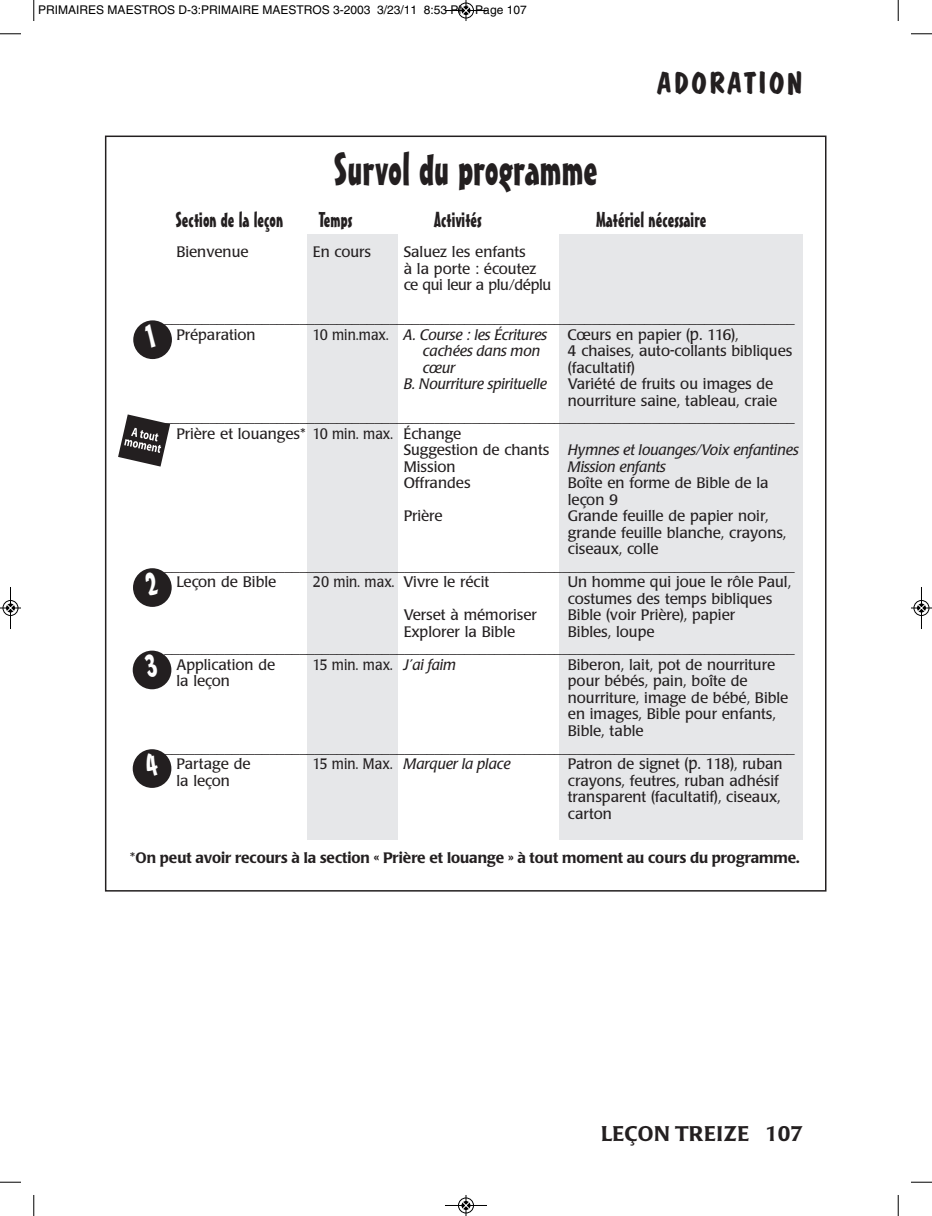
<style>
.page{position:relative;width:932px;height:1216px;background:#fff}
.page>*{position:absolute;margin:0;border:0;box-sizing:border-box;transform-origin:0 0}
.t1{font:45px "Mister Earl BT";color:#231f20}
.t2{font:700 30px "Dom Casual D";letter-spacing:.095em;color:#231f20}
.t3{font:21px "Mister Earl BT";color:#231f20}
.t4{font:500 21px "Poppl Laudatio";letter-spacing:.02em;color:#231f20}
.t5{font:15px/16.5px "Poppl Laudatio";color:#231f20}
.t6{font:500 15px "Poppl Laudatio";color:#231f20}
.t7{font:italic 15px "Poppl Laudatio";color:#231f20}
.t8{font:15px "Poppl Laudatio";color:#231f20;scale:.9 1}
.t9{font:12px "Helvetica";color:#000}
.s1{font-style:normal}
.s2{font-size:16.5px}
.s3{font-style:italic}
.s4{font-weight:400}
</style>
<div class="page">
<div style="left:308px;top:234px;width:90px;height:605px;background:#e6e7e9"></div>
<div style="left:560px;top:234px;width:243px;height:605px;background:#e6e7e9"></div>
<div style="left:133px;top:320px;width:39px;height:39px;background:#231f20;border-radius:50%"></div>
<svg style="left:118px;top:414px;width:52px;height:52px"></svg>
<div style="left:133px;top:568px;width:39px;height:38px;background:#231f20;border-radius:50%"></div>
<div style="left:133px;top:650px;width:38px;height:39px;background:#231f20;border-radius:50%"></div>
<div style="left:133px;top:749px;width:38px;height:38px;background:#231f20;border-radius:50%"></div>
<svg style="left:33px;top:0;width:2px;height:21px"></svg>
<svg style="left:0;top:33px;width:21px;height:2px"></svg>
<svg style="left:897px;top:0;width:2px;height:21px"></svg>
<svg style="left:911px;top:33px;width:21px;height:2px"></svg>
<svg style="left:33px;top:1195px;width:2px;height:20px"></svg>
<svg style="left:0;top:1181px;width:21px;height:1px"></svg>
<svg style="left:897px;top:1195px;width:2px;height:20px"></svg>
<svg style="left:911px;top:1181px;width:21px;height:1px"></svg>
<div style="left:458px;top:3px;width:16px;height:15px;border:1px solid #fff;border-radius:50%"></div>
<div style="left:461px;top:6px;width:10px;height:9px;background:#9d9d9d;border-radius:50%"></div>
<hr style="left:445px;top:10px;width:42px;height:1px;background:#000">
<div style="left:458px;top:3px;width:15px;height:15px;border:1px solid #000;border-radius:50%"></div>
<svg style="left:462px;top:0;width:8px;height:21px"></svg>
<div style="left:458px;top:1197px;width:16px;height:15px;border:1px solid #fff;border-radius:50%"></div>
<hr style="left:445px;top:1204px;width:42px;height:1px;background:#000">
<div style="left:458px;top:1197px;width:15px;height:15px;border:1px solid #000;border-radius:50%"></div>
<svg style="left:462px;top:1195px;width:8px;height:20px"></svg>
<hr style="left:10px;top:587px;width:1px;height:42px;background:#000">
<div style="left:3px;top:600px;width:15px;height:15px;border:1px solid #000;border-radius:50%"></div>
<svg style="left:0;top:604px;width:21px;height:7px"></svg>
<hr style="left:921px;top:587px;width:1px;height:42px;background:#000">
<div style="left:913px;top:600px;width:16px;height:15px;border:1px solid #000;border-radius:50%"></div>
<svg style="left:911px;top:604px;width:21px;height:7px"></svg>
<p class="t9" style="left:38px;top:5px;width:490px">PRIMAIRES MAESTROS D-3:PRIMAIRE MAESTROS 3-2003 3/23/11 8:53 PM Page 107</p>
<h1 class="t1" style="left:333px;top:152px;width:266px">Survol du programme</h1>
<h2 class="t2" style="left:657px;top:65px;width:147px">ADORATION</h2>
<h3 class="t3" style="left:175px;top:211px;width:109px">Section de la leçon</h3>
<h3 class="t3" style="left:319px;top:211px;width:35px">Temps</h3>
<h3 class="t3" style="left:434px;top:211px;width:49px">Activités</h3>
<h3 class="t3" style="left:596px;top:211px;width:112px">Matériel nécessaire</h3>
<p class="t5" style="left:176px;top:245px;width:74px">Bienvenue</p>
<p class="t5" style="left:313px;top:245px;width:60px">En cours</p>
<p class="t5" style="left:403px;top:245px;width:149px">Saluez les enfants<br>à la porte : écoutez ce qui leur a plu/déplu</p>
<p class="t6" style="left:164px;top:312px;width:631px">____________________________________________________________________________________</p>
<p class="t5" style="left:176px;top:327px;width:81px">Préparation</p>
<p class="t7" style="left:313px;top:328px;width:236px"><span class="s1">10 min.max.</span> A. Course : les Écritures</p>
<p class="t5" style="left:567px;top:327px;width:173px">Cœurs en papier (<span class="s2">p.</span> 116),</p>
<p class="t7" style="left:423px;top:345px;width:119px">cachées dans mon</p>
<p class="t5" style="left:567px;top:344px;width:226px">4 chaises, auto-collants bibliques</p>
<p class="t7" style="left:423px;top:361px;width:34px">cœur</p>
<p class="t5" style="left:568px;top:360px;width:68px">(facultatif)</p>
<p class="t7" style="left:403px;top:378px;width:145px">B. Nourriture spirituelle</p>
<p class="t5" style="left:567px;top:377px;width:211px">Variété de fruits ou images de nourriture saine, tableau, craie</p>
<p class="t6" style="left:164px;top:411px;width:631px">____________________________________________________________________________________</p>
<p class="t5" style="left:403px;top:426px;width:396px;text-indent:-227px">Prière et louanges* 10 min. max. Échange<br>Suggestion de chants <span class="s3">Hymnes et louanges/Voix enfantines<br></span>Mission</p>
<p class="t7" style="left:568px;top:460px;width:99px">Mission enfants</p>
<p class="t5" style="left:403px;top:476px;width:68px">Offrandes</p>
<p class="t5" style="left:568px;top:476px;width:202px">Boîte en forme de Bible de la leçon 9</p>
<p class="t5" style="left:403px;top:509px;width:41px">Prière</p>
<p class="t5" style="left:568px;top:509px;width:220px">Grande feuille de papier noir, grande feuille blanche, crayons, ciseaux, colle</p>
<p class="t6" style="left:164px;top:559px;width:632px">____________________________________________________________________________________</p>
<p class="t5" style="left:176px;top:575px;width:101px">Leçon de Bible</p>
<p class="t8" style="left:313px;top:576px;width:197px">20 min. max. Vivre le récit</p>
<p class="t5" style="left:567px;top:575px;width:225px">Un homme qui joue le rôle Paul, costumes des temps bibliques</p>
<p class="t5" style="left:403px;top:608px;width:135px">Verset à mémoriser</p>
<p class="t5" style="left:568px;top:608px;width:169px">Bible (voir Prière), papier</p>
<p class="t5" style="left:403px;top:624px;width:113px">Explorer la Bible</p>
<p class="t5" style="left:568px;top:624px;width:88px">Bibles, loupe</p>
<p class="t6" style="left:164px;top:642px;width:631px">____________________________________________________________________________________</p>
<p class="t5" style="left:176px;top:657px;width:100px">Application de</p>
<p class="t8" style="left:313px;top:658px;width:161px">15 min. max. <span class="s3">J’ai faim</span></p>
<p class="t5" style="left:567px;top:657px;width:209px">Biberon, lait, pot de nourriture</p>
<p class="t5" style="left:176px;top:674px;width:55px">la leçon</p>
<p class="t5" style="left:568px;top:674px;width:222px">pour bébés, pain, boîte de nourriture, image de bébé, Bible en images, Bible pour enfants,<br>Bible, table</p>
<p class="t5" style="left:176px;top:756px;width:76px">Partage de</p>
<p class="t7" style="left:313px;top:757px;width:199px"><span class="s1">15 min. Max.</span> Marquer la place</p>
<p class="t5" style="left:567px;top:756px;width:216px">Patron de signet (<span class="s2">p.</span> 118), ruban</p>
<p class="t5" style="left:176px;top:773px;width:55px">la leçon</p>
<p class="t5" style="left:568px;top:773px;width:214px;text-align:justify">crayons, feutres, ruban adhésif transparent (facultatif), ciseaux, carton</p>
<p class="t6" style="left:130px;top:851px;width:671px"><span class="s4">*</span>On peut avoir recours à la section « Prière et louange » à tout moment au cours du programme.</p>
<h3 class="t4" style="left:601px;top:1124px;width:203px">LEÇON TREIZE 107</h3>
</div>
